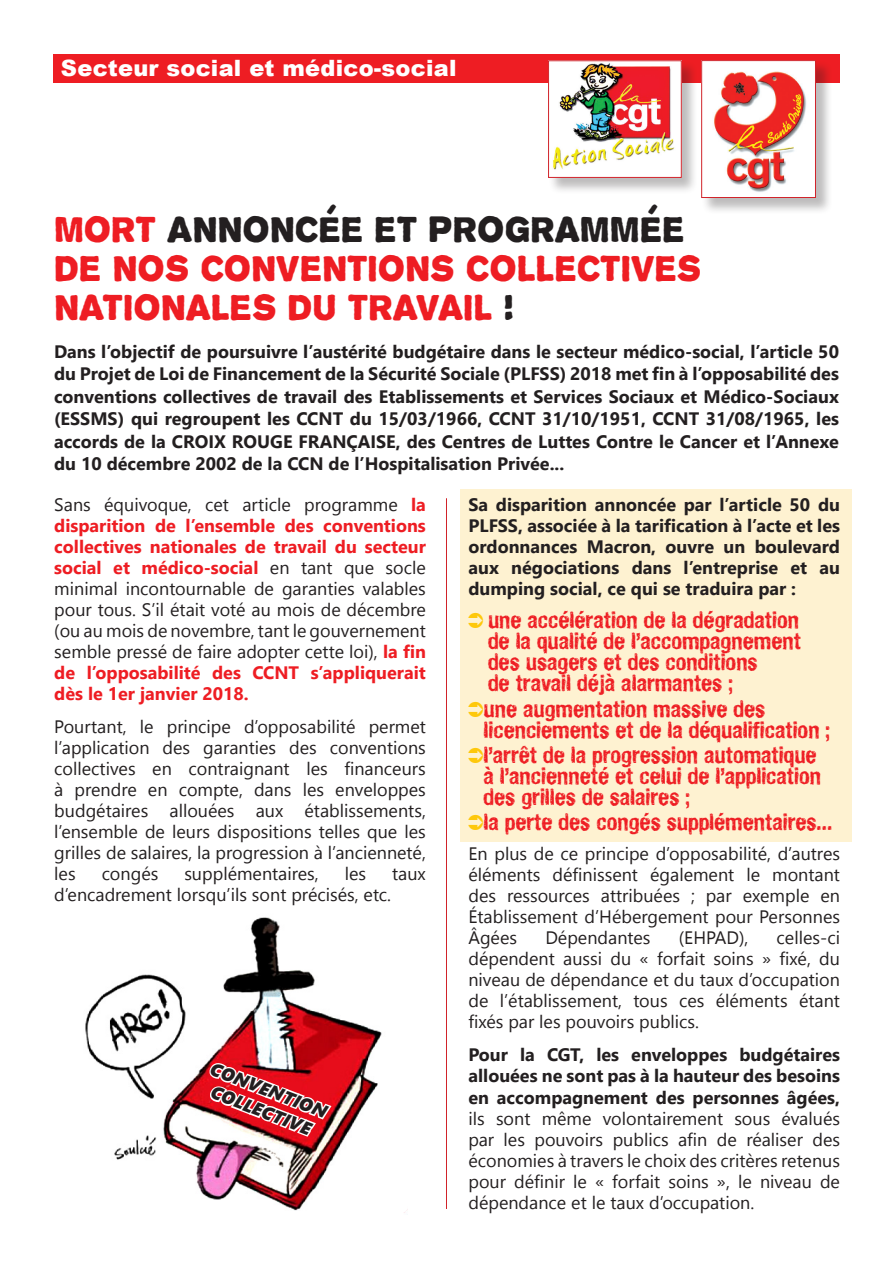
<style>
.page{position:relative;width:893px;height:1263px;background:#fff}
.page>*{position:absolute;margin:0;border:0;box-sizing:border-box;transform-origin:0 0}
.t1{font:31.5px/39px "Propaganda";color:#ee1d23}
.t2{font:22.5px/21px "Hand Vetica";color:#ee1d23}
.t3{font:900 22.5px "Arial";letter-spacing:.01em;color:#fff}
.t4{font:18px/21px "Segoe UI";color:#231f20;text-align:justify}
.t5{font:700 18px/22.5px "Segoe UI";color:#231f20;text-align:justify}
.t6{font:italic 18px "Segoe UI Black";color:#231f20}
.s1{color:#231f20}
.s2{font-weight:700;color:#ee1d23}
.s3{font-family:"Arrowstfb";font-size:18px;color:#fec80b}
.s4{font-weight:700}
</style>
<div class="page">
<div style="left:460px;top:489px;width:391px;height:353px;background:#fef2d1"></div>
<div style="left:53px;top:54px;width:787px;height:28px;background:#ee1d23"></div>
<hr style="left:446px;top:498px;width:1px;height:711px;background:#d1232a">
<div style="left:548px;top:61px;width:151px;height:134px;background:#231f20;opacity:.3"></div>
<img style="left:550px;top:62px;width:130px;height:114px">
<div style="left:548px;top:60px;width:134px;height:118px;border:1px solid #d1232a"></div>
<div style="left:701px;top:60px;width:132px;height:154px;background:#231f20;opacity:.3"></div>
<img style="left:703px;top:62px;width:111px;height:134px">
<div style="left:701px;top:60px;width:115px;height:138px;border:1px solid #d1232a"></div>
<img style="left:85px;top:917px;width:323px;height:296px">
<svg style="left:207px;top:1061px;width:126px;height:83px"></svg>
<p class="t3" style="left:61px;top:52px;width:397px">Secteur social et médico-social</p>
<p class="t1" style="left:54px;top:208px;width:649px">MORT <span class="s1">ANNONCÉE ET PROGRAMMÉE<br></span>DE NOS CONVENTIONS COLLECTIVES<br>NATIONALES DU TRAVAIL <span class="s1">!</span></p>
<p class="t5" style="left:54px;top:340px;width:786px">Dans l’objectif de poursuivre l’austérité budgétaire dans le secteur médico-social, l’article 50 du Projet de Loi de Financement de la Sécurité Sociale (PLFSS) 2018 met fin à l’opposabilité des conventions collectives de travail des Etablissements et Services Sociaux et Médico-Sociaux (ESSMS) qui regroupent les CCNT du 15/03/1966, CCNT 31/10/1951, CCNT 31/08/1965, les accords de la CROIX ROUGE FRANÇAISE, des Centres de Luttes Contre le Cancer et l’Annexe du 10 décembre 2002 de la CCN de l’Hospitalisation Privée...</p>
<p class="t4" style="left:54px;top:493px;width:373px">Sans équivoque, cet article programme <span class="s2">la disparition de l’ensemble des conventions collectives nationales de travail du secteur social et médico-social</span> en tant que socle minimal incontournable de garanties valables pour tous. S’il était voté au mois de décembre (ou au mois de novembre, tant le gouvernement semble pressé de faire adopter cette loi), <span class="s2">la fin de l’opposabilité des CCNT s’appliquerait dès le 1er janvier 2018.</span></p>
<p class="t4" style="left:54px;top:716px;width:373px">Pourtant, le principe d’opposabilité permet l’application des garanties des conventions collectives en contraignant les financeurs à prendre en compte, dans les enveloppes budgétaires allouées aux établissements, l’ensemble de leurs dispositions telles que les grilles de salaires, la progression à l’ancienneté, les</p>
<p class="t4" style="left:102px;top:863px;width:58px">congés</p>
<p class="t4" style="left:184px;top:863px;width:136px">supplémentaires,</p>
<p class="t4" style="left:345px;top:863px;width:23px">les</p>
<p class="t4" style="left:392px;top:863px;width:35px">taux</p>
<p class="t4" style="left:54px;top:884px;width:338px">d’encadrement lorsqu’ils sont précisés, etc.</p>
<p class="t6" style="left:216px;top:1055px;width:125px;rotate:21deg">CONVENTION</p>
<p class="t6" style="left:217px;top:1078px;width:108px;rotate:21deg">COLLECTIVE</p>
<p class="t5" style="left:468px;top:494px;width:373px;line-height:21px">Sa disparition annoncée par l’article 50 du PLFSS, associée à la tarification à l’acte et les ordonnances Macron, ouvre un boulevard aux négociations dans l’entreprise et au dumping social, ce qui se traduira par :</p>
<p class="t2" style="left:488px;top:609px;width:314px;text-indent:-20px"><span class="s3">L</span> une accélération de la dégradation de la qualité de l’accompagnement des usagers et des conditions<br>de travail déjà alarmantes ;</p>
<p class="t2" style="left:483px;top:697px;width:348px;text-indent:-15px"><span class="s3">L</span>une augmentation massive des licenciements et de la déqualification ;</p>
<p class="t2" style="left:483px;top:744px;width:339px;text-indent:-15px"><span class="s3">L</span>l’arrêt de la progression automatique à l’ancienneté et celui de l’application des grilles de salaires ;</p>
<p class="t2" style="left:468px;top:811px;width:365px"><span class="s3">L</span>la perte des congés supplémentaires…</p>
<p class="t4" style="left:468px;top:842px;width:373px">En plus de ce principe d’opposabilité, d’autres éléments définissent également le montant des ressources attribuées ; par exemple en Établissement d’Hébergement pour Personnes Âgées</p>
<p class="t4" style="left:545px;top:926px;width:107px">Dépendantes</p>
<p class="t4" style="left:679px;top:926px;width:71px">(EHPAD),</p>
<p class="t4" style="left:468px;top:926px;width:373px;text-indent:308px">celles-ci dépendent aussi du « forfait soins » fixé, du niveau de dépendance et du taux d’occupation de l’établissement, tous ces éléments étant fixés par les pouvoirs publics.</p>
<p class="t4" style="left:468px;top:1044px;width:373px"><span class="s4">Pour la CGT, les enveloppes budgétaires allouées ne sont pas à la hauteur des besoins en accompagnement des personnes âgées, </span>ils sont même volontairement sous évalués par les pouvoirs publics afin de réaliser des économies à travers le choix des critères retenus pour définir le « forfait soins », le niveau de dépendance et le taux d’occupation.</p>
</div>
